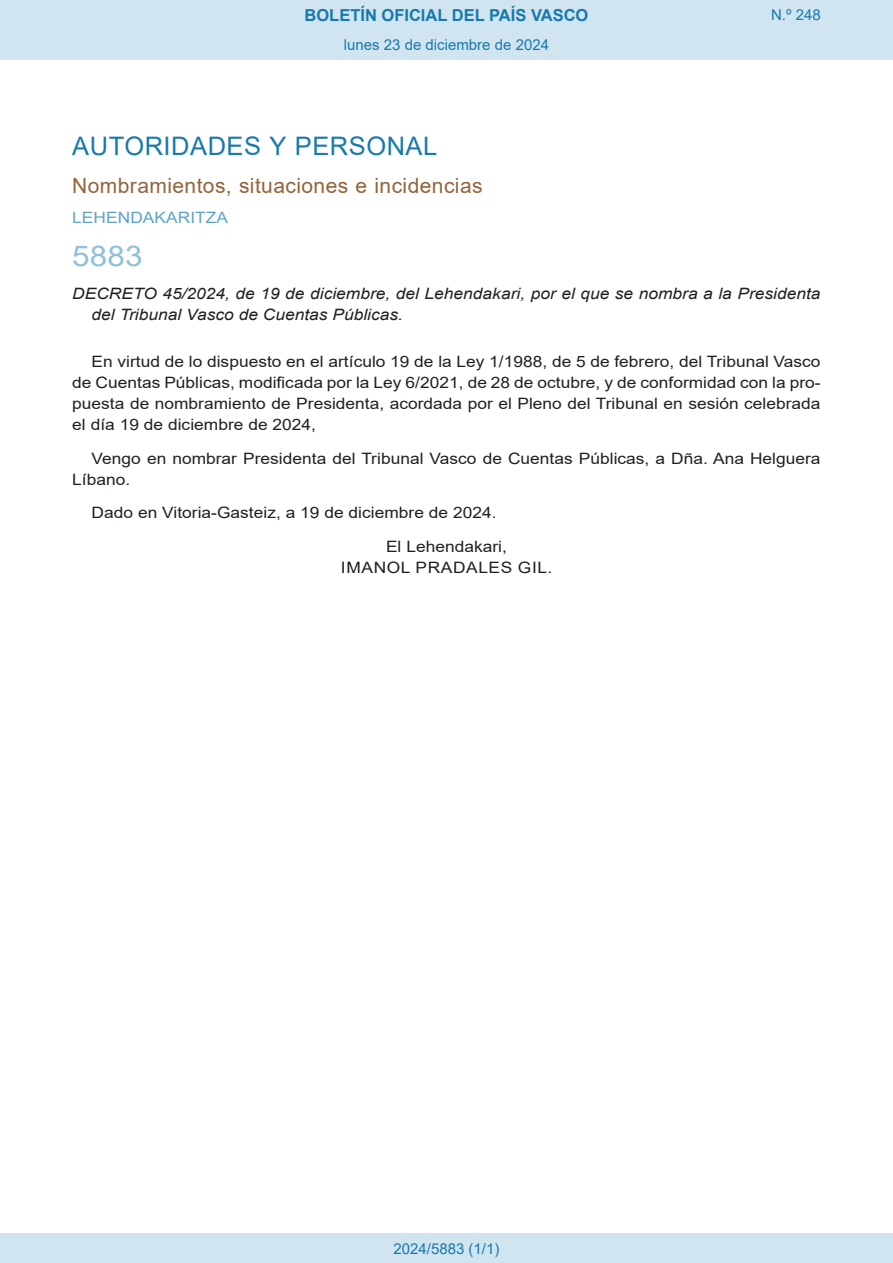
<style>
.page{position:relative;width:893px;height:1263px;background:#fff}
.page>*{position:absolute;margin:0;border:0;box-sizing:border-box;transform-origin:0 0}
.BOPVOrden{font:28.5px "Arial";color:#90c0db;scale:1.11 1}
.BOPVSeccion{font:25.5px "Arial";letter-spacing:.02em;color:#1879ad}
.BOPVSubseccion{font:21px "Arial";letter-spacing:.02em;color:#956338}
.t1{font:700 16.5px "Arial";color:#1879ad}
.BOPVDetalle{font:15.6px/21px "Arial";color:#231f20;text-align:justify;scale:1.11 1}
.BOPVTitulo{font:italic 15.6px/21px "Arial";color:#231f20;scale:1.11 1}
.BOPVFirmaLugFec{font:15.6px "Arial";color:#231f20;scale:1.11 1}
.BOPVNombreLehen1{font:15.6px "Arial";letter-spacing:.035em;color:#231f20;scale:1.11 1}
.BOPVOrganismo{font:15.6px "Arial";letter-spacing:.005em;color:#5ea4ca;scale:1.11 1}
.BOPVPuestoLehen1{font:15.6px "Arial";color:#231f20;scale:1.11 1}
.Paginacion_Centro{font:15px "Arial";color:#1879ad}
</style>
<div class="page">
<div style="left:0;top:0;width:893px;height:60px;background:#d0e5f0"></div>
<div style="left:0;top:1233px;width:893px;height:30px;background:#d0e5f0"></div>
<p class="t1" style="left:305px;top:3px;width:285px">BOLETÍN OFICIAL DEL PAÍS VASCO</p>
<p class="Paginacion_Centro" style="left:344px;top:35px;width:207px">lunes 23 de diciembre de 2024</p>
<p class="Paginacion_Centro" style="left:771px;top:5px;width:51px">N.º 248</p>
<p class="BOPVSeccion" style="left:72px;top:128px;width:366px">AUTORIDADES Y PERSONAL</p>
<p class="BOPVSubseccion" style="left:72px;top:171px;width:412px">Nombramientos, situaciones e incidencias</p>
<p class="BOPVOrganismo" style="left:72px;top:207px;width:142px">LEHENDAKARITZA</p>
<p class="BOPVOrden" style="left:72px;top:236px;width:65px">5883</p>
<p class="BOPVTitulo" style="left:92px;top:284px;width:658px;text-indent:-19px">DECRETO 45/2024, de 19 de diciembre, del Lehendakari, por el que se nombra a la Presidenta del Tribunal Vasco de Cuentas Públicas.</p>
<p class="BOPVDetalle" style="left:72px;top:351px;width:676px;text-indent:19px">En virtud de lo dispuesto en el artículo 19 de la Ley 1/1988, de 5 de febrero, del Tribunal Vasco de Cuentas Públicas, modificada por la Ley 6/2021, de 28 de octubre, y de conformidad con la pro&shy;puesta de nombramiento de Presidenta, acordada por el Pleno del Tribunal en sesión celebrada el día 19 de diciembre de 2024,</p>
<p class="BOPVDetalle" style="left:72px;top:448px;width:676px;text-indent:19px">Vengo en nombrar Presidenta del Tribunal Vasco de Cuentas Públicas, a Dña. Ana Helguera<br>Líbano.</p>
<p class="BOPVFirmaLugFec" style="left:92px;top:502px;width:366px">Dado en Vitoria-Gasteiz, a 19 de diciembre de 2024.</p>
<p class="BOPVPuestoLehen1" style="left:386px;top:536px;width:110px">El Lehendakari,</p>
<p class="BOPVNombreLehen1" style="left:341px;top:557px;width:192px">IMANOL PRADALES GIL.</p>
<p class="Paginacion_Centro" style="left:393px;top:1238px;width:107px">2024/5883 (1/1)</p>
</div>
